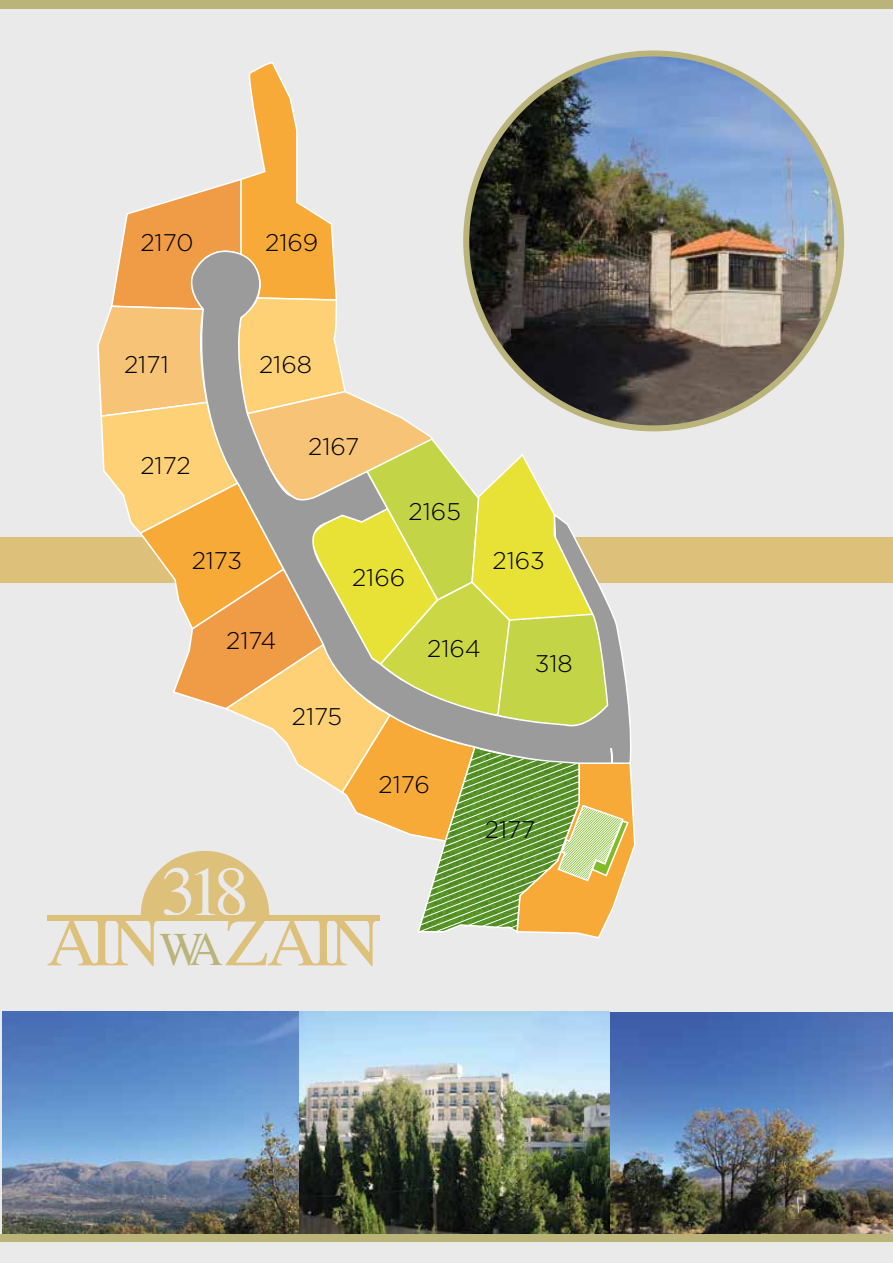
<style>
.page{position:relative;width:893px;height:1263px;background:#eaeaea}
.page>*{position:absolute;margin:0;border:0;box-sizing:border-box;transform-origin:0 0}
.t1{font:70.2px "Times";letter-spacing:-.08em;color:#ddc07a}
.t2{font:70.05px "Times";color:#eaeaea}
.t3{font:300 24.15px "Gotham";color:#000101}
.s1{font-size:46.35px;color:#bab37a}
</style>
<div class="page">
<div style="left:0;top:537px;width:893px;height:46px;background:#ddc07a"></div>
<img style="left:466px;top:53px;width:375px;height:375px;border-radius:187px">
<img style="left:2px;top:1011px;width:298px;height:223px">
<img style="left:610px;top:1012px;width:283px;height:222px">
<img style="left:300px;top:1011px;width:310px;height:223px">
<div style="left:47px;top:915px;width:332px;height:5px;background:#ddc07a"></div>
<div style="left:1px;top:0;width:891px;height:8px;background:#bab37a"></div>
<div style="left:0;top:1234px;width:893px;height:7px;background:#bab37a"></div>
<svg style="left:96px;top:60px;width:540px;height:879px"></svg>
<p class="t3" style="left:140px;top:230px;width:55px">2170</p>
<p class="t3" style="left:265px;top:230px;width:54px">2169</p>
<p class="t3" style="left:124px;top:351px;width:46px">2171</p>
<p class="t3" style="left:259px;top:351px;width:54px">2168</p>
<p class="t3" style="left:140px;top:452px;width:52px">2172</p>
<p class="t3" style="left:192px;top:548px;width:52px">2173</p>
<p class="t3" style="left:308px;top:433px;width:53px">2167</p>
<p class="t3" style="left:409px;top:498px;width:54px">2165</p>
<p class="t3" style="left:352px;top:565px;width:55px">2166</p>
<p class="t3" style="left:493px;top:548px;width:54px">2163</p>
<p class="t3" style="left:226px;top:627px;width:52px">2174</p>
<p class="t3" style="left:292px;top:703px;width:52px">2175</p>
<p class="t3" style="left:427px;top:635px;width:55px">2164</p>
<p class="t3" style="left:535px;top:650px;width:39px">318</p>
<p class="t3" style="left:378px;top:771px;width:53px">2176</p>
<h2 class="t2" style="left:161px;top:826px;width:90px">318</h2>
<h1 class="t1" style="left:46px;top:876px;width:335px">AIN <span class="s1">WA</span> ZAIN</h1>
<p class="t3" style="left:485px;top:817px;width:52px">2177</p>
</div>
